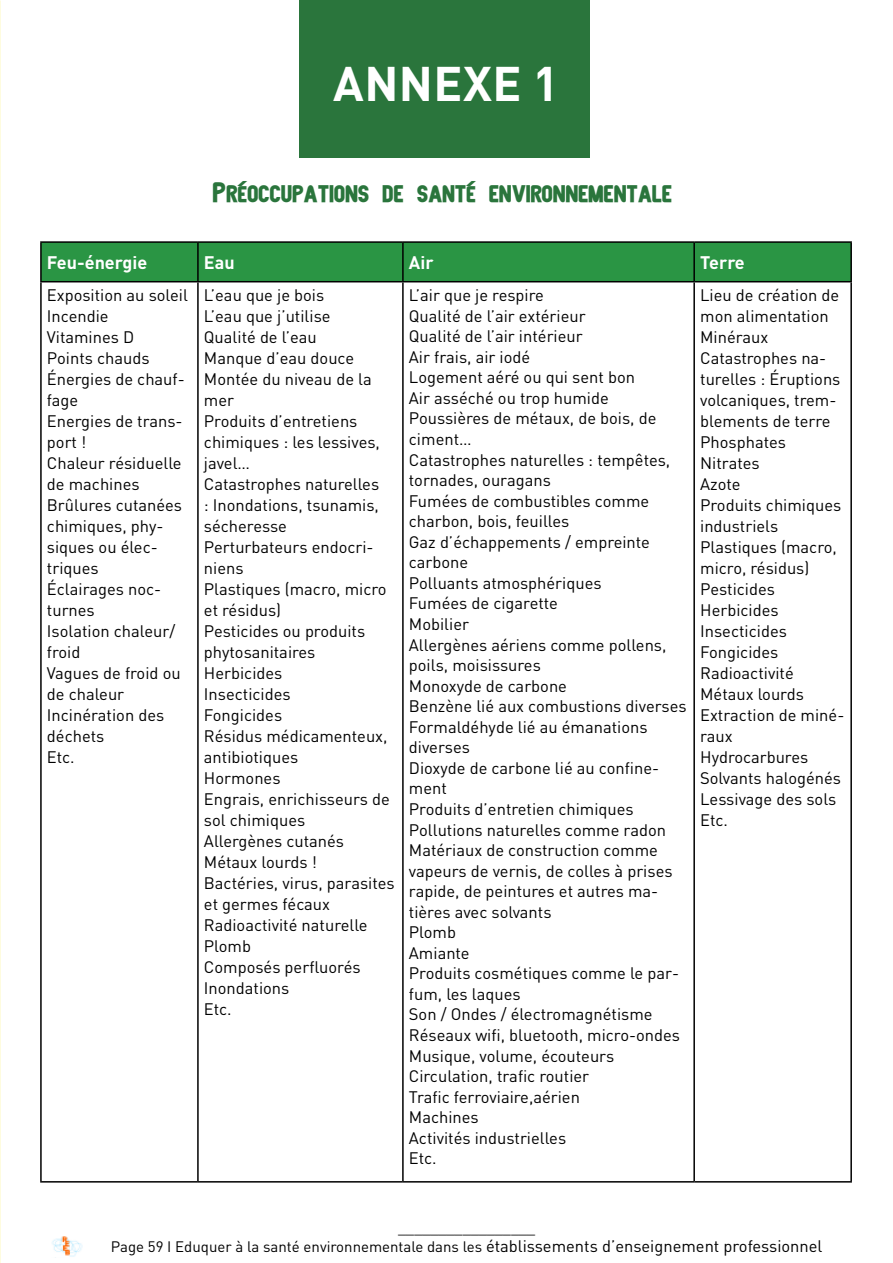
<style>
.page{position:relative;width:893px;height:1263px;background:#fff}
.page>*{position:absolute;margin:0;border:0;box-sizing:border-box;transform-origin:0 0}
.t1{font:700 48px "DINOT";letter-spacing:.01em;color:#fff}
.t2{font:700 28.5px "Joystick";color:#2a753c}
.t3{font:700 18px "DINOT";color:#fff}
.t4{font:16.5px/21px "DIN";color:#000}
.t5{font:15px/19.5px "DIN";color:#000;text-align:center}
.s1{font-size:16.5px}
</style>
<div class="page">
<img style="left:52px;top:1236px;width:31px;height:22px">
<div style="left:300px;top:0;width:290px;height:157px;background:#2a753c"></div>
<div style="left:42px;top:243px;width:808px;height:38px;background:#2a9544"></div>
<hr style="left:40px;top:241px;width:158px;height:2px;background:#000">
<hr style="left:40px;top:243px;width:2px;height:38px;background:#000">
<hr style="left:198px;top:241px;width:205px;height:2px;background:#000">
<hr style="left:197px;top:243px;width:2px;height:38px;background:#000">
<hr style="left:403px;top:241px;width:291px;height:2px;background:#000">
<hr style="left:402px;top:243px;width:2px;height:38px;background:#000">
<hr style="left:694px;top:241px;width:158px;height:2px;background:#000">
<hr style="left:693px;top:243px;width:2px;height:38px;background:#000">
<hr style="left:850px;top:243px;width:2px;height:38px;background:#000">
<hr style="left:40px;top:281px;width:158px;height:1px;background:#000">
<hr style="left:40px;top:282px;width:2px;height:899px;background:#000">
<hr style="left:198px;top:281px;width:205px;height:1px;background:#000">
<hr style="left:197px;top:282px;width:2px;height:899px;background:#000">
<hr style="left:403px;top:281px;width:291px;height:1px;background:#000">
<hr style="left:402px;top:282px;width:2px;height:899px;background:#000">
<hr style="left:694px;top:281px;width:158px;height:1px;background:#000">
<hr style="left:693px;top:282px;width:2px;height:899px;background:#000">
<hr style="left:850px;top:282px;width:2px;height:899px;background:#000">
<hr style="left:40px;top:1181px;width:158px;height:1px;background:#000">
<hr style="left:198px;top:1181px;width:205px;height:1px;background:#000">
<hr style="left:403px;top:1181px;width:291px;height:1px;background:#000">
<hr style="left:694px;top:1181px;width:158px;height:1px;background:#000">
<p class="t1" style="left:333px;top:51px;width:227px">ANNEXE 1</p>
<p class="t2" style="left:213px;top:176px;width:461px">Préoccupations de santé environnementale</p>
<p class="t3" style="left:47px;top:250px;width:102px">Feu-énergie</p>
<p class="t3" style="left:204px;top:250px;width:32px">Eau</p>
<p class="t3" style="left:409px;top:250px;width:26px">Air</p>
<p class="t3" style="left:700px;top:250px;width:46px">Terre</p>
<p class="t4" style="left:47px;top:284px;width:142px">Exposition au soleil</p>
<p class="t4" style="left:47px;top:305px;width:63px">Incendie</p>
<p class="t4" style="left:47px;top:326px;width:89px">Vitamines D</p>
<p class="t4" style="left:47px;top:347px;width:104px">Points chauds</p>
<p class="t4" style="left:47px;top:368px;width:139px">Énergies de chauf&shy;fage</p>
<p class="t4" style="left:47px;top:410px;width:137px">Energies de trans&shy;port !</p>
<p class="t4" style="left:47px;top:452px;width:136px">Chaleur résiduelle de machines</p>
<p class="t4" style="left:47px;top:494px;width:137px">Brûlures cutanées chimiques, phy&shy;siques ou élec&shy;triques</p>
<p class="t4" style="left:47px;top:578px;width:116px">Éclairages noc&shy;turnes</p>
<p class="t4" style="left:47px;top:620px;width:130px">Isolation chaleur/ froid</p>
<p class="t4" style="left:47px;top:662px;width:135px">Vagues de froid ou de chaleur</p>
<p class="t4" style="left:47px;top:704px;width:119px">Incinération des déchets</p>
<p class="t4" style="left:47px;top:746px;width:29px">Etc.</p>
<p class="t4" style="left:700px;top:284px;width:141px">Lieu de création de mon alimentation</p>
<p class="t4" style="left:700px;top:326px;width:70px">Minéraux</p>
<p class="t4" style="left:700px;top:347px;width:142px">Catastrophes na&shy;turelles : Éruptions volcaniques, trem&shy;blements de terre</p>
<p class="t4" style="left:700px;top:431px;width:87px">Phosphates</p>
<p class="t4" style="left:700px;top:452px;width:61px">Nitrates</p>
<p class="t4" style="left:700px;top:473px;width:42px">Azote</p>
<p class="t4" style="left:700px;top:494px;width:143px">Produits chimiques industriels</p>
<p class="t4" style="left:700px;top:536px;width:138px">Plastiques (macro, micro, résidus)</p>
<p class="t4" style="left:700px;top:578px;width:76px">Pesticides</p>
<p class="t4" style="left:700px;top:599px;width:80px">Herbicides</p>
<p class="t4" style="left:700px;top:620px;width:88px">Insecticides</p>
<p class="t4" style="left:700px;top:641px;width:80px">Fongicides</p>
<p class="t4" style="left:700px;top:662px;width:95px">Radioactivité</p>
<p class="t4" style="left:700px;top:683px;width:105px">Métaux lourds</p>
<p class="t4" style="left:700px;top:704px;width:146px">Extraction de miné&shy;raux</p>
<p class="t4" style="left:700px;top:746px;width:110px">Hydrocarbures</p>
<p class="t4" style="left:700px;top:767px;width:142px">Solvants halogénés</p>
<p class="t4" style="left:700px;top:788px;width:138px">Lessivage des sols<br>Etc.</p>
<p class="t4" style="left:204px;top:284px;width:122px">L’eau que je bois</p>
<p class="t4" style="left:204px;top:305px;width:128px">L’eau que j’utilise</p>
<p class="t4" style="left:204px;top:326px;width:114px">Qualité de l’eau</p>
<p class="t4" style="left:204px;top:347px;width:152px">Manque d’eau douce</p>
<p class="t4" style="left:204px;top:368px;width:169px">Montée du niveau de la mer</p>
<p class="t4" style="left:204px;top:410px;width:178px">Produits d’entretiens chimiques : les lessives, javel…</p>
<p class="t4" style="left:204px;top:473px;width:177px;text-align:justify">Catastrophes naturelles : Inondations, tsunamis, sécheresse</p>
<p class="t4" style="left:204px;top:536px;width:171px">Perturbateurs endocri&shy;niens</p>
<p class="t4" style="left:204px;top:578px;width:184px">Plastiques (macro, micro et résidus)</p>
<p class="t4" style="left:204px;top:620px;width:163px">Pesticides ou produits phytosanitaires</p>
<p class="t4" style="left:204px;top:662px;width:80px">Herbicides</p>
<p class="t4" style="left:204px;top:683px;width:88px">Insecticides</p>
<p class="t4" style="left:204px;top:704px;width:80px">Fongicides</p>
<p class="t4" style="left:204px;top:725px;width:185px">Résidus médicamenteux, antibiotiques</p>
<p class="t4" style="left:204px;top:767px;width:78px">Hormones</p>
<p class="t4" style="left:204px;top:788px;width:188px">Engrais, enrichisseurs de sol chimiques</p>
<p class="t4" style="left:204px;top:830px;width:142px">Allergènes cutanés</p>
<p class="t4" style="left:204px;top:851px;width:114px">Métaux lourds !</p>
<p class="t4" style="left:204px;top:872px;width:192px">Bactéries, virus, parasites et germes fécaux</p>
<p class="t4" style="left:204px;top:914px;width:165px">Radioactivité naturelle</p>
<p class="t4" style="left:204px;top:935px;width:49px">Plomb</p>
<p class="t4" style="left:204px;top:956px;width:158px">Composés perfluorés</p>
<p class="t4" style="left:204px;top:977px;width:87px">Inondations</p>
<p class="t4" style="left:204px;top:998px;width:29px">Etc.</p>
<p class="t4" style="left:409px;top:284px;width:136px">L’air que je respire</p>
<p class="t4" style="left:409px;top:305px;width:178px">Qualité de l’air extérieur</p>
<p class="t4" style="left:409px;top:325px;width:175px">Qualité de l’air intérieur</p>
<p class="t4" style="left:409px;top:346px;width:123px">Air frais, air iodé</p>
<p class="t4" style="left:409px;top:367px;width:228px">Logement aéré ou qui sent bon</p>
<p class="t4" style="left:409px;top:387px;width:201px">Air asséché ou trop humide</p>
<p class="t4" style="left:409px;top:408px;width:249px;line-height:20.5px">Poussières de métaux, de bois, de ciment…</p>
<p class="t4" style="left:409px;top:449px;width:263px;line-height:20.5px">Catastrophes naturelles : tempêtes, tornades, ouragans</p>
<p class="t4" style="left:409px;top:490px;width:242px;line-height:20.5px">Fumées de combustibles comme charbon, bois, feuilles</p>
<p class="t4" style="left:409px;top:531px;width:243px;line-height:20.5px">Gaz d’échappements / empreinte carbone</p>
<p class="t4" style="left:409px;top:572px;width:194px">Polluants atmosphériques</p>
<p class="t4" style="left:409px;top:593px;width:151px">Fumées de cigarette</p>
<p class="t4" style="left:409px;top:613px;width:62px">Mobilier</p>
<p class="t4" style="left:409px;top:634px;width:259px;line-height:20.5px">Allergènes aériens comme pollens, poils, moisissures</p>
<p class="t4" style="left:409px;top:675px;width:160px">Monoxyde de carbone</p>
<p class="t4" style="left:409px;top:695px;width:279px">Benzène lié aux combustions diverses</p>
<p class="t4" style="left:409px;top:716px;width:240px;line-height:20.5px">Formaldéhyde lié au émanations diverses</p>
<p class="t4" style="left:409px;top:757px;width:252px;line-height:20.5px">Dioxyde de carbone lié au confine&shy;ment</p>
<p class="t4" style="left:409px;top:798px;width:226px">Produits d’entretien chimiques</p>
<p class="t4" style="left:409px;top:819px;width:259px">Pollutions naturelles comme radon</p>
<p class="t4" style="left:409px;top:839px;width:265px;line-height:20.5px">Matériaux de construction comme vapeurs de vernis, de colles à prises rapide, de peintures et autres ma&shy;tières avec solvants</p>
<p class="t4" style="left:409px;top:921px;width:49px">Plomb</p>
<p class="t4" style="left:409px;top:942px;width:62px">Amiante</p>
<p class="t4" style="left:409px;top:963px;width:272px;line-height:20.5px">Produits cosmétiques comme le par&shy;fum, les laques</p>
<p class="t4" style="left:409px;top:1004px;width:245px">Son / Ondes / électromagnétisme</p>
<p class="t4" style="left:409px;top:1024px;width:273px">Réseaux wifi, bluetooth, micro-ondes</p>
<p class="t4" style="left:409px;top:1045px;width:207px">Musique, volume, écouteurs</p>
<p class="t4" style="left:409px;top:1065px;width:182px">Circulation, trafic routier</p>
<p class="t4" style="left:409px;top:1086px;width:173px">Trafic ferroviaire,aérien</p>
<p class="t4" style="left:409px;top:1106px;width:71px">Machines</p>
<p class="t4" style="left:409px;top:1127px;width:159px">Activités industrielles</p>
<p class="t4" style="left:409px;top:1147px;width:29px">Etc.</p>
<p class="t5" style="left:111px;top:1217px;width:713px">_________________<br>Page 59 I Eduquer à la santé environnementale dans les <span class="s1">établissements d’enseignement professionnel</span></p>
</div>
